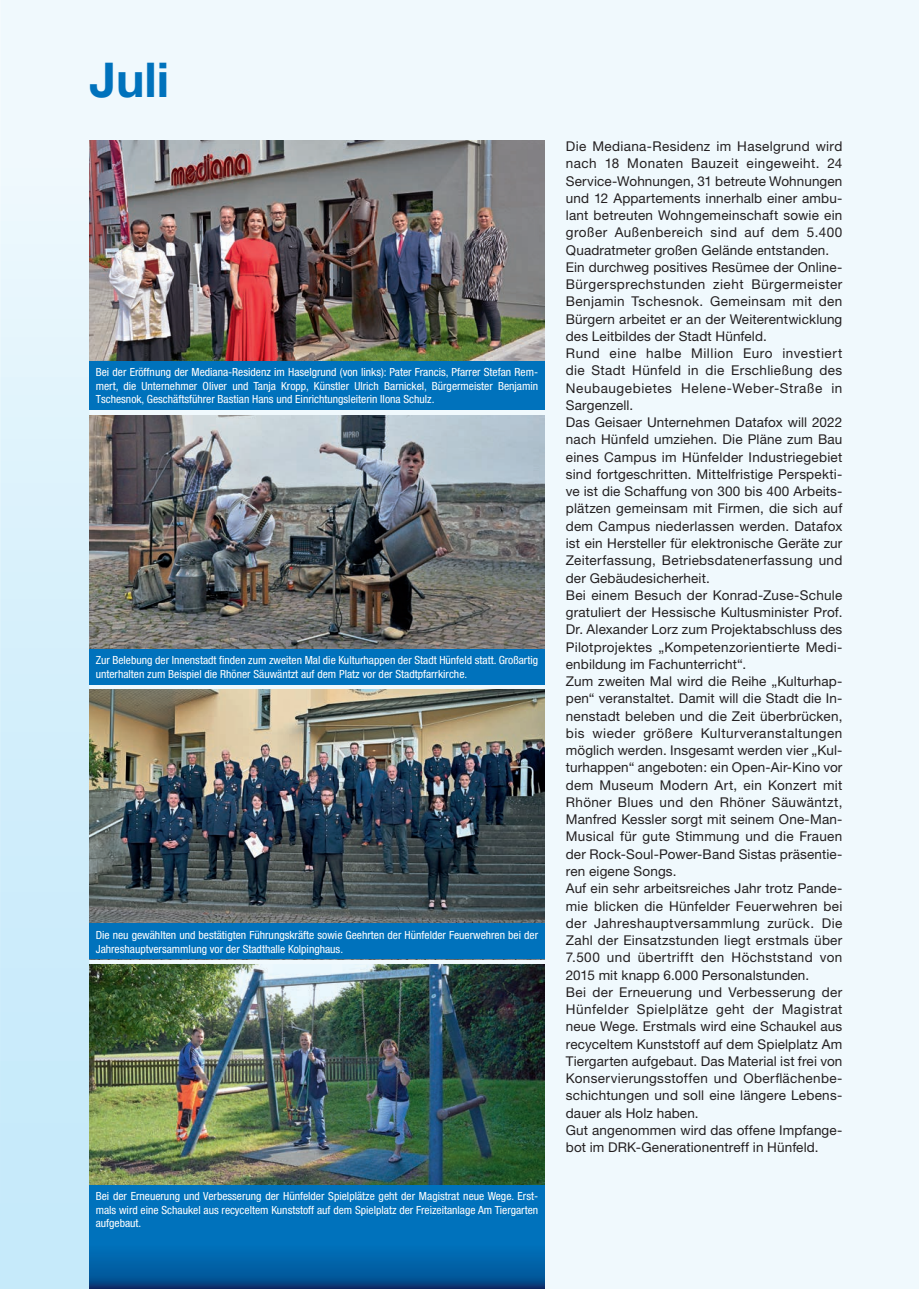
<style>
.page{position:relative;width:919px;height:1289px;background:#fff}
.page>*{position:absolute;margin:0;border:0;box-sizing:border-box;transform-origin:0 0}
.t1{font:700 48px "Helvetica Neue";color:#0072bc}
.t2{font:13.5px/17.2px "Helvetica Neue";letter-spacing:.015em;color:#231f20}
.t3{font:condensed 11.25px/13.5px "Helvetica Neue";color:#fff}
</style>
<div class="page">
<div style="left:89px;top:0;width:829px;height:1288px;background:#f0f9fd"></div>
<div style="left:0;top:0;width:89px;height:1288px;background:linear-gradient(to bottom,#f2fafd,#c0e8fa)"></div>
<img style="left:89px;top:964px;width:455px;height:220px">
<img style="left:89px;top:689px;width:455px;height:234px">
<div style="left:89px;top:923px;width:455px;height:36px;background:#0072bc"></div>
<svg style="left:89px;top:1233px;width:455px;height:55px;background:#0161a6"></svg>
<div style="left:89px;top:1184px;width:455px;height:49px;background:#0072bc"></div>
<img style="left:89px;top:415px;width:455px;height:234px">
<div style="left:89px;top:649px;width:455px;height:35px;background:#0072bc"></div>
<img style="left:89px;top:140px;width:455px;height:221px">
<div style="left:89px;top:361px;width:455px;height:48px;background:#0072bc"></div>
<h1 class="t1" style="left:89px;top:50px;width:81px">Juli</h1>
<p class="t3" style="left:96px;top:365px;width:444px;text-align:justify">Bei der Eröffnung der Mediana-Residenz im Haselgrund (von links): Pater Francis, Pfarrer Stefan Rem&shy;mert, die Unternehmer Oliver und Tanja Kropp, Künstler Ulrich Barnickel, Bürgermeister Benjamin Tschesnok, Geschäftsführer Bastian Hans und Einrichtungsleiterin Ilona Schulz.</p>
<p class="t3" style="left:96px;top:653px;width:444px">Zur Belebung der Innenstadt finden zum zweiten Mal die Kulturhappen der Stadt Hünfeld statt. Großartig unterhalten zum Beispiel die Rhöner Säuwäntzt auf dem Platz vor der Stadtpfarrkirche.</p>
<p class="t3" style="left:96px;top:928px;width:444px">Die neu gewählten und bestätigten Führungskräfte sowie Geehrten der Hünfelder Feuerwehren bei der<br>Jahreshauptversammlung vor der Stadthalle Kolpinghaus.</p>
<p class="t3" style="left:96px;top:1189px;width:444px;text-align:justify">Bei der Erneuerung und Verbesserung der Hünfelder Spielplätze geht der Magistrat neue Wege. Erst&shy;mals wird eine Schaukel aus recyceltem Kunststoff auf dem Spielplatz der Freizeitanlage Am Tiergarten aufgebaut.</p>
<p class="t2" style="left:566px;top:137px;width:278px">Die Mediana-Residenz im Haselgrund wird nach 18 Monaten Bauzeit eingeweiht. 24<br>Service-Wohnungen, 31 betreute Wohnungen und 12 Appartements innerhalb einer ambu&shy;lant betreuten Wohngemeinschaft sowie ein großer Außenbereich sind auf dem 5.400<br>Quadratmeter großen Gelände entstanden.<br>Ein durchweg positives Resümee der Online-Bürgersprechstunden zieht Bürgermeister Benjamin Tschesnok. Gemeinsam mit den Bürgern arbeitet er an der Weiterentwicklung des Leitbildes der Stadt Hünfeld.<br>Rund eine halbe Million Euro investiert die Stadt Hünfeld in die Erschließung des Neubaugebietes Helene-Weber-Straße in Sargenzell.<br>Das Geisaer Unternehmen Datafox will 2022 nach Hünfeld umziehen. Die Pläne zum Bau eines Campus im Hünfelder Industriegebiet sind fortgeschritten. Mittelfristige Perspekti&shy;ve ist die Schaffung von 300 bis 400 Arbeits&shy;plätzen gemeinsam mit Firmen, die sich auf dem Campus niederlassen werden. Datafox ist ein Hersteller für elektronische Geräte zur Zeiterfassung, Betriebsdatenerfassung und der Gebäudesicherheit.<br>Bei einem Besuch der Konrad-Zuse-Schule gratuliert der Hessische Kultusminister Prof.<br>Dr. Alexander Lorz zum Projektabschluss des Pilotprojektes „Kompetenzorientierte Medi&shy;enbildung im Fachunterricht“.<br>Zum zweiten Mal wird die Reihe „Kulturhap&shy;pen“ veranstaltet. Damit will die Stadt die In&shy;nenstadt beleben und die Zeit überbrücken, bis wieder größere Kulturveranstaltungen möglich werden. Insgesamt werden vier „Kul&shy;turhappen“ angeboten: ein Open-Air-Kino vor dem Museum Modern Art, ein Konzert mit Rhöner Blues und den Rhöner Säuwäntzt, Manfred Kessler sorgt mit seinem One-Man-Musical für gute Stimmung und die Frauen der Rock-Soul-Power-Band Sistas präsentie&shy;ren eigene Songs.<br>Auf ein sehr arbeitsreiches Jahr trotz Pande&shy;mie blicken die Hünfelder Feuerwehren bei der Jahreshauptversammlung zurück. Die Zahl der Einsatzstunden liegt erstmals über 7.500 und übertrifft den Höchststand von 2015 mit knapp 6.000 Personalstunden.<br>Bei der Erneuerung und Verbesserung der Hünfelder Spielplätze geht der Magistrat neue Wege. Erstmals wird eine Schaukel aus recyceltem Kunststoff auf dem Spielplatz Am Tiergarten aufgebaut. Das Material ist frei von Konservierungsstoffen und Oberflächenbe&shy;schichtungen und soll eine längere Lebens&shy;dauer als Holz haben.<br>Gut angenommen wird das offene Impfange&shy;bot im DRK-Generationentreff in Hünfeld.</p>
</div>
